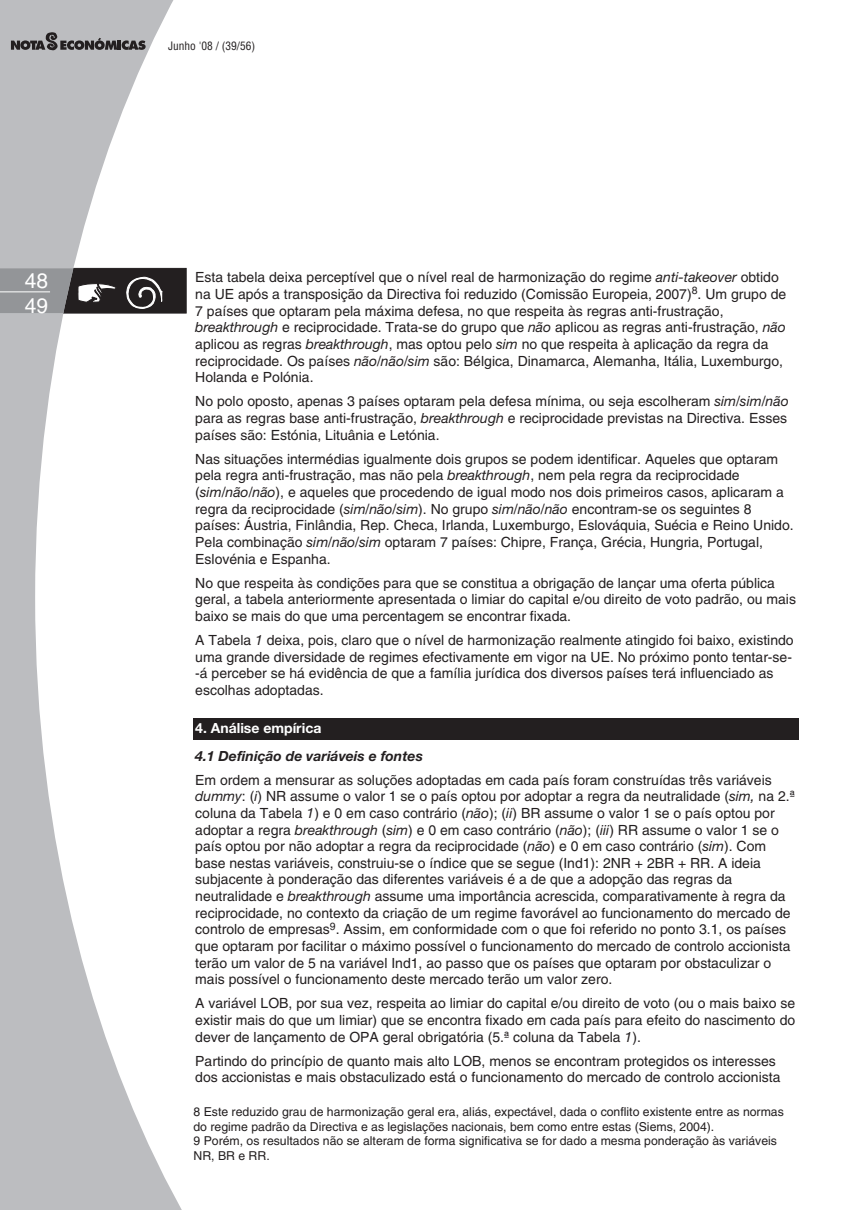
<style>
.page{position:relative;width:863px;height:1210px;background:#fff}
.page>*{position:absolute;margin:0;border:0;box-sizing:border-box;transform-origin:0 0}
.t1{font:21px/25.2px "Helvetica";color:#fff}
.t2{font:14px/16.6px "Helvetica";color:#231f20}
.t3{font:italic 700 14px "Helvetica Neue";color:#231f20}
.t4{font:700 14px "Helvetica Neue";color:#fff}
.t5{font:12.25px/14.9px "Helvetica";color:#231f20}
.t6{font:condensed 11.38px "Helvetica";color:#231f20}
.s1{font-family:"Helvetica Neue";font-style:italic}
</style>
<div class="page">
<svg style="left:0;top:0;width:187px;height:1209px"></svg>
<svg style="left:11px;top:32px;width:135px;height:19px;background:#838284"></svg>
<svg style="left:0;top:268px;width:186px;height:45px;background:#5d5b5d"></svg>
<hr style="left:0;top:291px;width:50px;height:1px;background:#fff">
<div style="left:193px;top:718px;width:606px;height:21px;background:#231f20"></div>
<h1 class="t1" style="left:25px;top:269px;width:25px">48<br>49</h1>
<p class="t6" style="left:168px;top:41px;width:89px">Junho '08 / (39/56)</p>
<p class="t2" style="left:195px;top:270px;width:592px">Esta tabela deixa perceptível que o nível real de harmonização do regime <span class="s1">anti-takeover</span> obtido na UE após a transposição da Directiva foi reduzido (Comissão Europeia, 2007)<sup>8</sup>. Um grupo de 7 países que optaram pela máxima defesa, no que respeita às regras anti-frustração, <span class="s1">breakthrough</span> e reciprocidade. Trata-se do grupo que <span class="s1">não</span> aplicou as regras anti-frustração, <span class="s1">não </span>aplicou as regras <span class="s1">breakthrough</span>, mas optou pelo <span class="s1">sim</span> no que respeita à aplicação da regra da reciprocidade. Os países <span class="s1">não</span>/<span class="s1">não</span>/<span class="s1">sim</span> são: Bélgica, Dinamarca, Alemanha, Itália, Luxemburgo, Holanda e Polónia.</p>
<p class="t2" style="left:195px;top:394px;width:595px;text-align:justify">No polo oposto, apenas 3 países optaram pela defesa mínima, ou seja escolheram <span class="s1">sim</span>/<span class="s1">sim</span>/<span class="s1">não </span>para as regras base anti-frustração, <span class="s1">breakthrough</span> e reciprocidade previstas na Directiva. Esses países são: Estónia, Lituânia e Letónia.</p>
<p class="t2" style="left:195px;top:452px;width:600px">Nas situações intermédias igualmente dois grupos se podem identificar. Aqueles que optaram pela regra anti-frustração, mas não pela <span class="s1">breakthrough</span>, nem pela regra da reciprocidade (<span class="s1">sim</span>/<span class="s1">não</span>/<span class="s1">não</span>), e aqueles que procedendo de igual modo nos dois primeiros casos, aplicaram a regra da reciprocidade (<span class="s1">sim</span>/<span class="s1">não</span>/<span class="s1">sim</span>). No grupo <span class="s1">sim</span>/<span class="s1">não</span>/<span class="s1">não</span> encontram-se os seguintes 8 países: Áustria, Finlândia, Rep. Checa, Irlanda, Luxemburgo, Eslováquia, Suécia e Reino Unido.<br>Pela combinação <span class="s1">sim</span>/<span class="s1">não</span>/<span class="s1">sim</span> optaram 7 países: Chipre, França, Grécia, Hungria, Portugal, Eslovénia e Espanha.</p>
<p class="t2" style="left:195px;top:575px;width:602px">No que respeita às condições para que se constitua a obrigação de lançar uma oferta pública geral, a tabela anteriormente apresentada o limiar do capital e/ou direito de voto padrão, ou mais baixo se mais do que uma percentagem se encontrar fixada.</p>
<p class="t2" style="left:195px;top:633px;width:600px">A Tabela <span class="s1">1</span> deixa, pois, claro que o nível de harmonização realmente atingido foi baixo, existindo uma grande diversidade de regimes efectivamente em vigor na UE. No próximo ponto tentar-se--á perceber se há evidência de que a família jurídica dos diversos países terá influenciado as escolhas adoptadas.</p>
<p class="t4" style="left:195px;top:722px;width:128px">4. Análise empírica</p>
<p class="t3" style="left:195px;top:750px;width:229px">4.1 Definição de variáveis e fontes</p>
<p class="t2" style="left:195px;top:772px;width:601px">Em ordem a mensurar as soluções adoptadas em cada país foram construídas três variáveis <span class="s1">dummy</span>: (<span class="s1">i</span>) NR assume o valor 1 se o país optou por adoptar a regra da neutralidade (<span class="s1">sim,</span> na 2.ª coluna da Tabela <span class="s1">1</span>) e 0 em caso contrário (<span class="s1">não</span>); (<span class="s1">ii</span>) BR assume o valor 1 se o país optou por adoptar a regra <span class="s1">breakthrough</span> (<span class="s1">sim</span>) e 0 em caso contrário (<span class="s1">não</span>); (<span class="s1">iii</span>) RR assume o valor 1 se o país optou por não adoptar a regra da reciprocidade (<span class="s1">não</span>) e 0 em caso contrário (<span class="s1">sim</span>). Com base nestas variáveis, construiu-se o índice que se segue (Ind1): 2NR + 2BR + RR. A ideia subjacente à ponderação das diferentes variáveis é a de que a adopção das regras da neutralidade e <span class="s1">breakthrough</span> assume uma importância acrescida, comparativamente à regra da reciprocidade, no contexto da criação de um regime favorável ao funcionamento do mercado de controlo de empresas<sup>9</sup>. Assim, em conformidade com o que foi referido no ponto 3.1, os países que optaram por facilitar o máximo possível o funcionamento do mercado de controlo accionista terão um valor de 5 na variável Ind1, ao passo que os países que optaram por obstaculizar o mais possível o funcionamento deste mercado terão um valor zero.</p>
<p class="t2" style="left:195px;top:996px;width:601px;text-align:justify">A variável LOB, por sua vez, respeita ao limiar do capital e/ou direito de voto (ou o mais baixo se existir mais do que um limiar) que se encontra fixado em cada país para efeito do nascimento do dever de lançamento de OPA geral obrigatória (5.ª coluna da Tabela <span class="s1">1</span>).</p>
<p class="t2" style="left:195px;top:1053px;width:587px">Partindo do princípio de quanto mais alto LOB, menos se encontram protegidos os interesses dos accionistas e mais obstaculizado está o funcionamento do mercado de controlo accionista</p>
<p class="t5" style="left:193px;top:1104px;width:592px">8 Este reduzido grau de harmonização geral era, aliás, expectável, dada o conflito existente entre as normas do regime padrão da Directiva e as legislações nacionais, bem como entre estas (Siems, 2004).<br>9 Porém, os resultados não se alteram de forma significativa se for dado a mesma ponderação às variáveis NR, BR e RR.</p>
</div>
